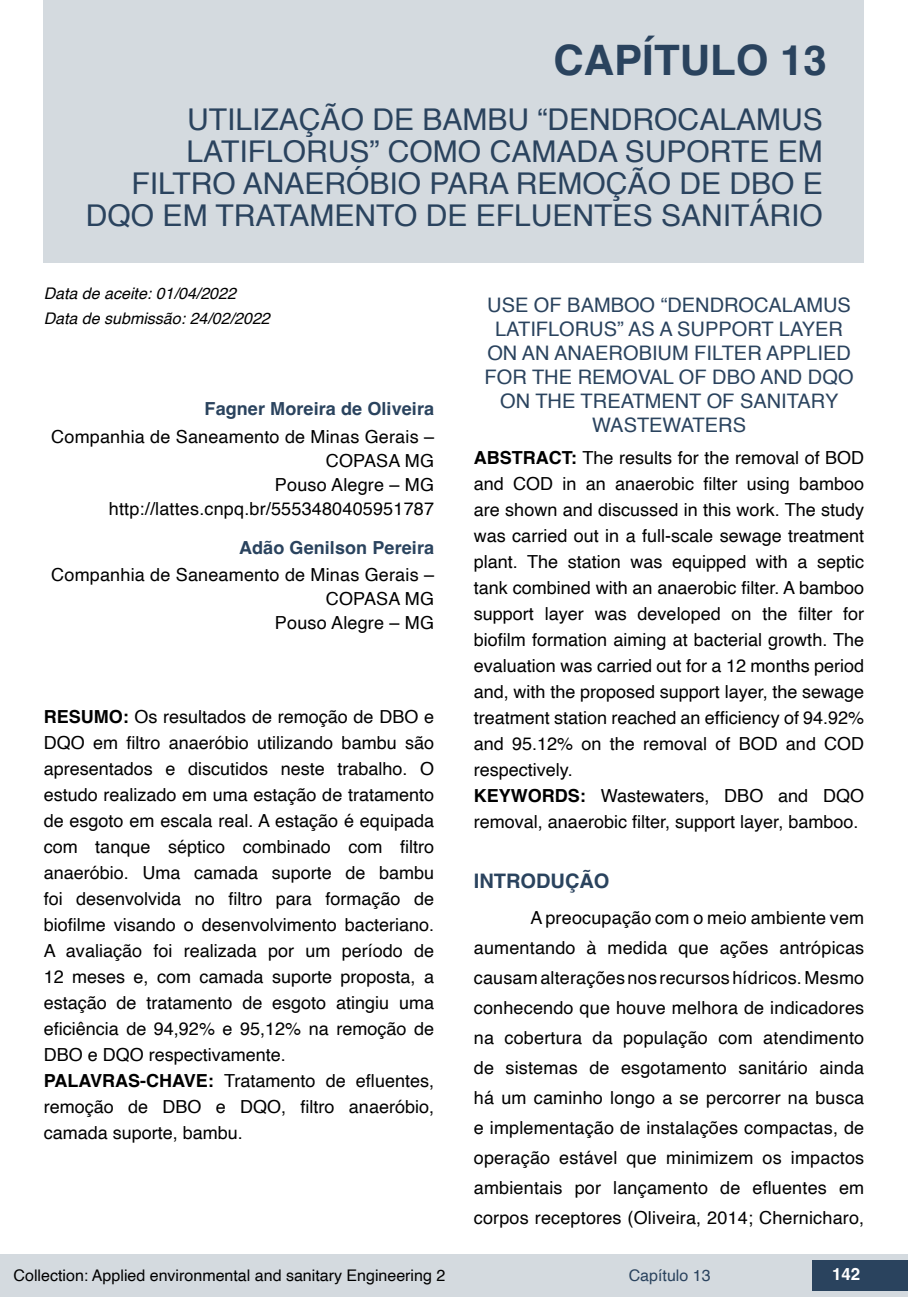
<style>
.page{position:relative;width:908px;height:1304px;background:#fff}
.page>*{position:absolute;margin:0;border:0;box-sizing:border-box;transform-origin:0 0}
.t1{font:700 42px "Helvetica";color:#2a435e}
.t2{font:30px/32px "Helvetica";color:#2a435e;text-align:right}
.t3{font:20px/24px "Helvetica";color:#2a435e;text-align:center}
.t4{font:700 20px "Helvetica";color:#2a435e}
.t5{font:18px/26px "Helvetica";color:#000;text-align:right}
.t6{font:700 18px "Helvetica";letter-spacing:.005em;color:#2a435e}
.t7{font:700 16.8px "Helvetica";color:#fff}
.t8{font:16px "Helvetica";color:#000}
.t9{font:italic 16px "Helvetica";color:#000}
.t10{font:16px "Helvetica";color:#2a435e}
.s1{font-weight:700}
</style>
<div class="page">
<div style="left:0;top:1254px;width:906px;height:43px;background:#d4dadf"></div>
<div style="left:812px;top:1261px;width:95px;height:30px;background:#2a435e"></div>
<div style="left:44px;top:0;width:819px;height:263px;background:#d4dadf"></div>
<h1 class="t1" style="left:553px;top:35px;width:275px">CAPÍTULO 13</h1>
<h2 class="t2" style="left:86px;top:104px;width:738px">UTILIZAÇÃO DE BAMBU “DENDROCALAMUS LATIFLORUS” COMO CAMADA SUPORTE EM FILTRO ANAERÓBIO PARA REMOÇÃO DE DBO E DQO EM TRATAMENTO DE EFLUENTES SANITÁRIO</h2>
<p class="t9" style="left:44px;top:280px;width:194px">Data de aceite: 01/04/2022</p>
<p class="t9" style="left:44px;top:306px;width:227px">Data de submissão: 24/02/2022</p>
<p class="t6" style="left:204px;top:398px;width:231px">Fagner Moreira de Oliveira</p>
<p class="t5" style="left:51px;top:425px;width:384px;line-height:24px">Companhia de Saneamento de Minas Gerais –<br>COPASA MG<br>Pouso Alegre – MG http://lattes.cnpq.br/5553480405951787</p>
<p class="t6" style="left:239px;top:537px;width:196px">Adão Genilson Pereira</p>
<p class="t5" style="left:51px;top:564px;width:384px;line-height:24px">Companhia de Saneamento de Minas Gerais –<br>COPASA MG<br>Pouso Alegre – MG</p>
<p class="t5" style="left:44px;top:705px;width:392px;text-align:left"><span class="s1">RESUMO:</span> Os resultados de remoção de DBO e DQO em filtro anaeróbio utilizando bambu são apresentados e discutidos neste trabalho. O estudo realizado em uma estação de tratamento de esgoto em escala real. A estação é equipada com tanque séptico combinado com filtro anaeróbio. Uma camada suporte de bambu foi desenvolvida no filtro para formação de biofilme visando o desenvolvimento bacteriano.<br>A avaliação foi realizada por um período de 12 meses e, com camada suporte proposta, a estação de tratamento de esgoto atingiu uma eficiência de 94,92% e 95,12% na remoção de DBO e DQO respectivamente.<br><span class="s1">PALAVRAS-CHAVE:</span> Tratamento de efluentes, remoção de DBO e DQO, filtro anaeróbio, camada suporte, bambu.</p>
<p class="t3" style="left:484px;top:294px;width:370px">USE OF BAMBOO “DENDROCALAMUS<br>LATIFLORUS” AS A SUPPORT LAYER<br>ON AN ANAEROBIUM FILTER APPLIED<br>FOR THE REMOVAL OF DBO AND DQO<br>ON THE TREATMENT OF SANITARY<br>WASTEWATERS</p>
<p class="t5" style="left:473px;top:445px;width:392px;text-align:left"><span class="s1">ABSTRACT:</span> The results for the removal of BOD and COD in an anaerobic filter using bamboo are shown and discussed in this work. The study was carried out in a full-scale sewage treatment plant. The station was equipped with a septic tank combined with an anaerobic filter. A bamboo support layer was developed on the filter for biofilm formation aiming at bacterial growth. The evaluation was carried out for a 12 months period and, with the proposed support layer, the sewage treatment station reached an efficiency of 94.92% and 95.12% on the removal of BOD and COD respectively.<br><span class="s1">KEYWORDS:</span> Wastewaters, DBO and DQO removal, anaerobic filter, support layer, bamboo.</p>
<p class="t4" style="left:473px;top:869px;width:137px">INTRODUÇÃO</p>
<p class="t5" style="left:473px;top:903px;width:392px;line-height:30px;text-align:justify;text-indent:57px">A preocupação com o meio ambiente vem aumentando à medida que ações antrópicas causam alterações nos recursos hídricos. Mesmo conhecendo que houve melhora de indicadores na cobertura da população com atendimento de sistemas de esgotamento sanitário ainda há um caminho longo a se percorrer na busca e implementação de instalações compactas, de operação estável que minimizem os impactos ambientais por lançamento de efluentes em corpos receptores (Oliveira, 2014; Chernicharo,</p>
<p class="t8" style="left:14px;top:1263px;width:433px">Collection: Applied environmental and sanitary Engineering 2</p>
<p class="t10" style="left:628px;top:1263px;width:83px">Capítulo 13</p>
<p class="t7" style="left:831px;top:1264px;width:30px">142</p>
</div>
